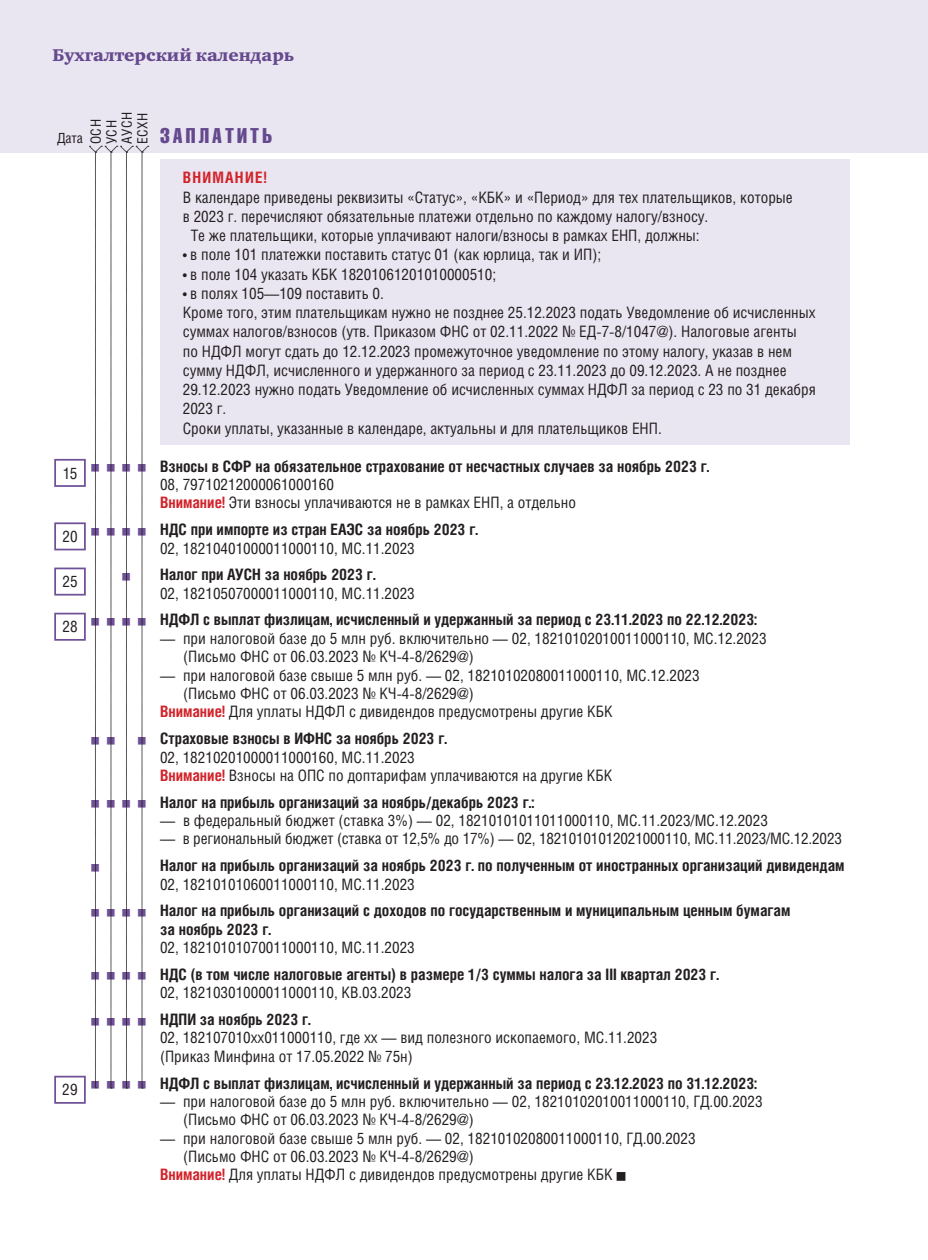
<style>
.page{position:relative;width:928px;height:1260px;background:#fff}
.page>*{position:absolute;margin:0;border:0;box-sizing:border-box;transform-origin:0 0}
.t1{font:21px "Helios Compressed";letter-spacing:.15em;color:#6f5197}
.t2{font:17.5px "Charter Black ITCC";color:#6f5197}
.cal_table___body{font:15.75px/18.4px "Helios Cond";color:#231f20}
.cal___att{font:15.75px/19.2px "Helios Cond";color:#231f20}
.cal_table___hdg{font:700 15.75px/18.4px "Helios Cond";color:#231f20}
.cal_table___data{font:15.75px "Helios Cond";letter-spacing:.015em;color:#231f20}
.cal___att-2{font:700 15.75px "Helios Cond";letter-spacing:.08em;color:#d1232a}
.t3{font:14px "Helios Cond";letter-spacing:.05em;color:#231f20}
.s1{font-weight:700;color:#d1232a}
</style>
<div class="page">
<div style="left:160px;top:159px;width:689px;height:286px;background:#eae6f1"></div>
<div style="left:54px;top:459px;width:32px;height:28px;border:2px solid #6f5197"></div>
<div style="left:54px;top:522px;width:32px;height:28px;border:2px solid #6f5197"></div>
<div style="left:54px;top:568px;width:32px;height:28px;border:2px solid #6f5197"></div>
<div style="left:54px;top:613px;width:32px;height:28px;border:2px solid #6f5197"></div>
<div style="left:54px;top:1076px;width:32px;height:28px;border:2px solid #6f5197"></div>
<div style="left:0;top:0;width:928px;height:152px;background:#eae6f1"></div>
<svg style="left:90px;top:146px;width:59px;height:943px"></svg>
<p class="t2" style="left:52px;top:46px;width:243px">Бухгалтерский календарь</p>
<p class="t3" style="left:87px;top:144px;width:27px;rotate:-90deg">ОСН</p>
<p class="t3" style="left:103px;top:144px;width:26px;rotate:-90deg">УСН</p>
<p class="t3" style="left:118px;top:144px;width:34px;rotate:-90deg">АУСН</p>
<p class="t3" style="left:134px;top:144px;width:34px;rotate:-90deg">ЕСХН</p>
<p class="t3" style="left:57px;top:130px;width:27px">Дата</p>
<p class="t1" style="left:160px;top:124px;width:113px">ЗАПЛАТИТЬ</p>
<p class="cal___att-2" style="left:183px;top:168px;width:85px">ВНИМАНИЕ!</p>
<p class="cal___att" style="left:183px;top:187px;width:611px">В календаре приведены реквизиты «Статус», «КБК» и «Период» для тех плательщиков, которые в 2023 г. перечисляют обязательные платежи отдельно по каждому налогу/взносу.</p>
<p class="cal___att" style="left:191px;top:226px;width:510px">Те же плательщики, которые уплачивают налоги/взносы в рамках ЕНП, должны:</p>
<p class="cal___att" style="left:183px;top:245px;width:420px">• в поле 101 платежки поставить статус 01 (как юрлица, так и ИП);</p>
<p class="cal___att" style="left:183px;top:264px;width:315px">• в поле 104 указать КБК 18201061201010000510;</p>
<p class="cal___att" style="left:183px;top:283px;width:203px">• в полях 105—109 поставить 0.</p>
<p class="cal___att" style="left:183px;top:303px;width:634px">Кроме того, этим плательщикам нужно не позднее 25.12.2023 подать Уведомление об исчисленных суммах налогов/взносов (утв. Приказом ФНС от 02.11.2022 № ЕД-7-8/1047@). Налоговые агенты<br>по НДФЛ могут сдать до 12.12.2023 промежуточное уведомление по этому налогу, указав в нем сумму НДФЛ, исчисленного и удержанного за период с 23.11.2023 до 09.12.2023. А не позднее 29.12.2023 нужно подать Уведомление об исчисленных суммах НДФЛ за период с 23 по 31 декабря 2023 г.</p>
<p class="cal___att" style="left:183px;top:418px;width:480px">Сроки уплаты, указанные в календаре, актуальны и для плательщиков ЕНП.</p>
<p class="cal_table___data" style="left:63px;top:464px;width:16px">15</p>
<p class="cal_table___hdg" style="left:160px;top:456px;width:551px">Взносы в СФР на обязательное страхование от несчастных случаев за ноябрь 2023 г.</p>
<p class="cal_table___body" style="left:160px;top:475px;width:175px">08, 79710212000061000160</p>
<p class="cal_table___body" style="left:160px;top:493px;width:417px"><span class="s1">Внимание!</span> Эти взносы уплачиваются не в рамках ЕНП, а отдельно</p>
<p class="cal_table___data" style="left:62px;top:527px;width:17px">20</p>
<p class="cal_table___hdg" style="left:160px;top:520px;width:319px">НДС при импорте из стран ЕАЭС за ноябрь 2023 г.</p>
<p class="cal_table___body" style="left:160px;top:538px;width:256px">02, 18210401000011000110, МС.11.2023</p>
<p class="cal_table___data" style="left:62px;top:572px;width:17px">25</p>
<p class="cal_table___hdg" style="left:160px;top:565px;width:217px">Налог при АУСН за ноябрь 2023 г.</p>
<p class="cal_table___body" style="left:160px;top:584px;width:256px">02, 18210507000011000110, МС.11.2023</p>
<p class="cal_table___data" style="left:62px;top:617px;width:17px">28</p>
<p class="cal_table___hdg" style="left:160px;top:610px;width:599px">НДФЛ с выплат физлицам, исчисленный и удержанный за период с 23.11.2023 по 22.12.2023:</p>
<p class="cal_table___body" style="left:183px;top:629px;width:585px;text-indent:-23px">— при налоговой базе до 5 млн руб. включительно — 02, 18210102010011000110, МС.12.2023 (Письмо ФНС от 06.03.2023 № КЧ-4-8/2629@)</p>
<p class="cal_table___body" style="left:183px;top:666px;width:518px;text-indent:-23px">— при налоговой базе свыше 5 млн руб. — 02, 18210102080011000110, МС.12.2023 (Письмо ФНС от 06.03.2023 № КЧ-4-8/2629@)</p>
<p class="cal_table___body" style="left:160px;top:702px;width:454px"><span class="s1">Внимание!</span> Для уплаты НДФЛ с дивидендов предусмотрены другие КБК</p>
<p class="cal_table___hdg" style="left:160px;top:729px;width:288px">Страховые взносы в ИФНС за ноябрь 2023 г.</p>
<p class="cal_table___body" style="left:160px;top:747px;width:256px">02, 18210201000011000160, МС.11.2023</p>
<p class="cal_table___body" style="left:160px;top:766px;width:454px"><span class="s1">Внимание!</span> Взносы на ОПС по доптарифам уплачиваются на другие КБК</p>
<p class="cal_table___hdg" style="left:160px;top:792px;width:376px">Налог на прибыль организаций за ноябрь/декабрь 2023 г.:</p>
<p class="cal_table___body" style="left:160px;top:811px;width:609px">— в федеральный бюджет (ставка 3%) — 02, 18210101011011000110, МС.11.2023/МС.12.2023</p>
<p class="cal_table___body" style="left:160px;top:829px;width:683px">— в региональный бюджет (ставка от 12,5% до 17%) — 02, 18210101012021000110, МС.11.2023/МС.12.2023</p>
<p class="cal_table___hdg" style="left:160px;top:856px;width:686px">Налог на прибыль организаций за ноябрь 2023 г. по полученным от иностранных организаций дивидендам</p>
<p class="cal_table___body" style="left:160px;top:874px;width:256px">02, 18210101060011000110, МС.11.2023</p>
<p class="cal_table___hdg" style="left:160px;top:901px;width:632px">Налог на прибыль организаций с доходов по государственным и муниципальным ценным бумагам за ноябрь 2023 г.</p>
<p class="cal_table___body" style="left:160px;top:938px;width:256px">02, 18210101070011000110, МС.11.2023</p>
<p class="cal_table___hdg" style="left:160px;top:965px;width:560px">НДС (в том числе налоговые агенты) в размере 1/3 суммы налога за III квартал 2023 г.</p>
<p class="cal_table___body" style="left:160px;top:983px;width:253px">02, 18210301000011000110, КВ.03.2023</p>
<p class="cal_table___hdg" style="left:160px;top:1010px;width:152px">НДПИ за ноябрь 2023 г.</p>
<p class="cal_table___body" style="left:160px;top:1028px;width:499px">02, 182107010хх011000110, где хх — вид полезного ископаемого, МС.11.2023</p>
<p class="cal_table___body" style="left:160px;top:1047px;width:254px">(Приказ Минфина от 17.05.2022 № 75н)</p>
<p class="cal_table___data" style="left:62px;top:1080px;width:17px">29</p>
<p class="cal_table___hdg" style="left:160px;top:1073px;width:598px">НДФЛ с выплат физлицам, исчисленный и удержанный за период с 23.12.2023 по 31.12.2023:</p>
<p class="cal_table___body" style="left:183px;top:1092px;width:581px;text-indent:-23px">— при налоговой базе до 5 млн руб. включительно — 02, 18210102010011000110, ГД.00.2023 (Письмо ФНС от 06.03.2023 № КЧ-4-8/2629@)</p>
<p class="cal_table___body" style="left:183px;top:1129px;width:514px;text-indent:-23px">— при налоговой базе свыше 5 млн руб. — 02, 18210102080011000110, ГД.00.2023 (Письмо ФНС от 06.03.2023 № КЧ-4-8/2629@)</p>
<p class="cal_table___body" style="left:160px;top:1165px;width:454px"><span class="s1">Внимание!</span> Для уплаты НДФЛ с дивидендов предусмотрены другие КБК</p>
</div>
